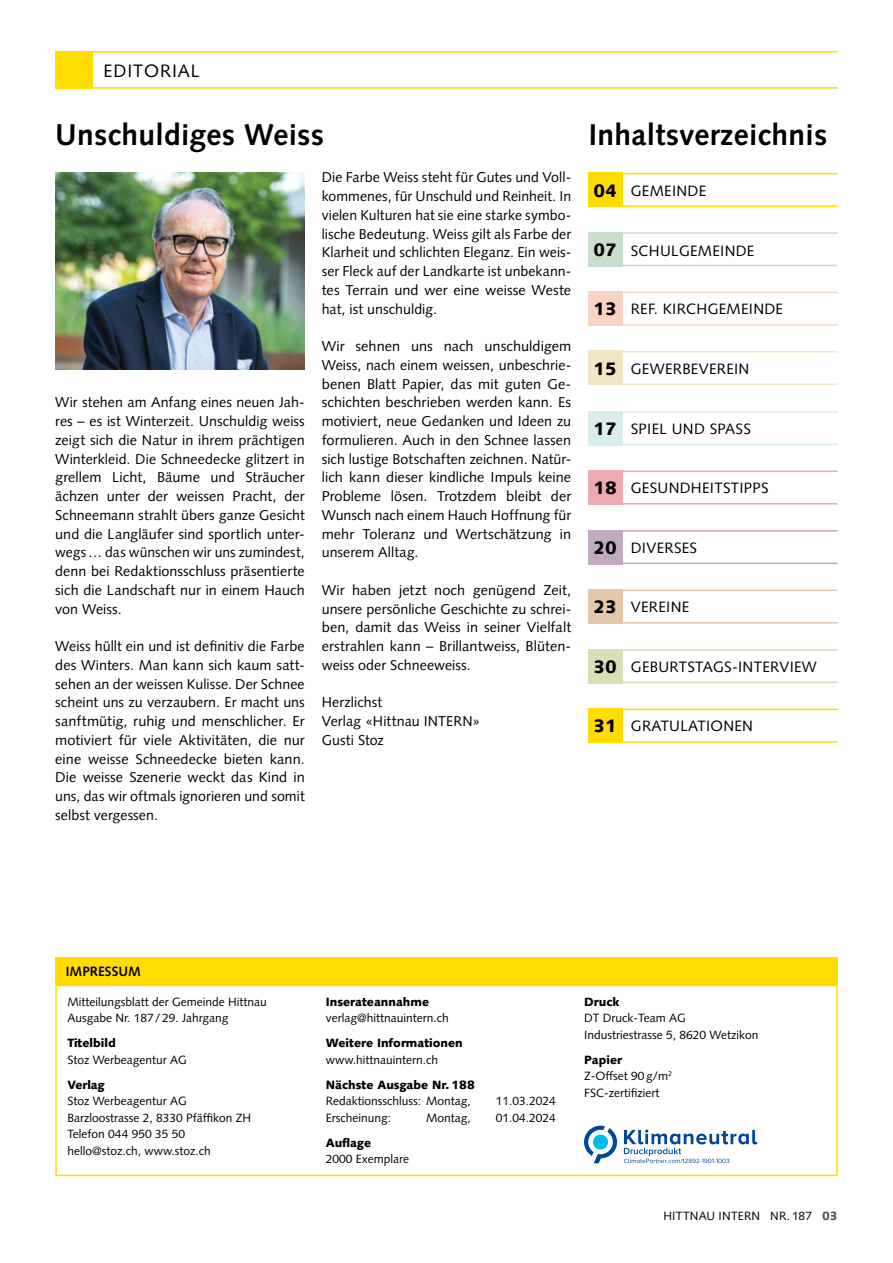
<style>
.page{position:relative;width:893px;height:1263px;background:#fff}
.page>*{position:absolute;margin:0;border:0;box-sizing:border-box;transform-origin:0 0}
.t1{font:700 30px "Syntax LT Std";letter-spacing:.01em;color:#000}
.t2{font:18px "Syntax LT Std";letter-spacing:.05em;color:#000}
.t3{font:15px "Syntax LT Std";letter-spacing:.02em;color:#000}
.t4{font:14.25px/18.8px "Syntax LT Std";letter-spacing:.005em;color:#000;text-align:justify}
.t5{font:700 13.5px "Syntax LT Std";color:#000}
.t6{font:12px/16.5px "Syntax LT Std";color:#000}
.t7{font:900 12px "Syntax LT Std";color:#000}
.s1{font-weight:900;font-size:18px}
.s2{font-weight:900}
.s3{font-weight:900;color:#555756}
</style>
<div class="page">
<hr style="left:55px;top:87px;width:783px;height:2px;background:#fd0">
<hr style="left:55px;top:51px;width:783px;height:2px;background:#fd0">
<div style="left:55px;top:51px;width:38px;height:38px;background:#fd0"></div>
<div style="left:588px;top:173px;width:34px;height:34px;background:#fd0"></div>
<hr style="left:594px;top:173px;width:244px;height:1px;background:#fd0">
<hr style="left:622px;top:205px;width:216px;height:2px;background:#fd0">
<div style="left:588px;top:232px;width:34px;height:34px;background:#c9decd"></div>
<hr style="left:622px;top:232px;width:216px;height:2px;background:#c9decd">
<hr style="left:622px;top:265px;width:216px;height:1px;background:#c9decd">
<div style="left:588px;top:292px;width:34px;height:34px;background:#f9d4c2"></div>
<hr style="left:622px;top:292px;width:216px;height:1px;background:#f9d4c2">
<hr style="left:622px;top:324px;width:216px;height:2px;background:#f9d4c2">
<div style="left:588px;top:351px;width:34px;height:34px;background:#f2e6c8"></div>
<hr style="left:622px;top:351px;width:216px;height:1px;background:#f2e6c8">
<hr style="left:622px;top:383px;width:216px;height:2px;background:#f2e6c8">
<div style="left:588px;top:470px;width:34px;height:34px;background:#f0abb2"></div>
<hr style="left:622px;top:470px;width:216px;height:2px;background:#f0abb2">
<hr style="left:622px;top:503px;width:216px;height:1px;background:#f0abb2">
<div style="left:588px;top:411px;width:34px;height:34px;background:#daeded"></div>
<hr style="left:622px;top:411px;width:216px;height:2px;background:#daeded">
<hr style="left:622px;top:444px;width:216px;height:1px;background:#daeded">
<div style="left:55px;top:985px;width:783px;height:191px;border:2px solid #fd0"></div>
<div style="left:55px;top:957px;width:783px;height:28px;background:#fd0"></div>
<svg style="left:584px;top:1126px;width:33px;height:37px"></svg>
<svg style="left:624px;top:1129px;width:133px;height:34px"></svg>
<div style="left:588px;top:590px;width:34px;height:34px;background:#e3c6ae"></div>
<hr style="left:622px;top:590px;width:216px;height:1px;background:#e3c6ae">
<hr style="left:622px;top:622px;width:216px;height:2px;background:#e3c6ae">
<div style="left:588px;top:530px;width:34px;height:34px;background:#c3a9c0"></div>
<hr style="left:622px;top:530px;width:216px;height:1px;background:#c3a9c0">
<hr style="left:622px;top:563px;width:216px;height:1px;background:#c3a9c0">
<div style="left:588px;top:649px;width:34px;height:34px;background:#d6e0b4"></div>
<hr style="left:622px;top:649px;width:216px;height:2px;background:#d6e0b4">
<hr style="left:622px;top:682px;width:216px;height:1px;background:#d6e0b4">
<div style="left:588px;top:709px;width:34px;height:34px;background:#fd0"></div>
<hr style="left:622px;top:709px;width:216px;height:1px;background:#fd0">
<hr style="left:622px;top:741px;width:216px;height:2px;background:#fd0">
<img style="left:55px;top:173px;width:250px;height:197px">
<p class="t2" style="left:104px;top:60px;width:98px">EDITORIAL</p>
<h1 class="t1" style="left:55px;top:117px;width:270px">Unschuldiges Weiss</h1>
<p class="t4" style="left:55px;top:393px;width:251px">Wir stehen am Anfang eines neuen Jah&shy;res – es ist Winterzeit. Unschuldig weiss zeigt sich die Natur in ihrem prächtigen Winterkleid. Die Schneedecke glitzert in grellem Licht, Bäume und Sträucher ächzen unter der weissen Pracht, der Schneemann strahlt übers ganze Gesicht und die Langläufer sind sportlich unter&shy;wegs… das wünschen wir uns zumindest, denn bei Redaktionsschluss präsentierte sich die Landschaft nur in einem Hauch von Weiss.</p>
<p class="t4" style="left:55px;top:637px;width:251px">Weiss hüllt ein und ist definitiv die Farbe des Winters. Man kann sich kaum satt&shy;sehen an der weissen Kulisse. Der Schnee scheint uns zu verzaubern. Er macht uns sanftmütig, ruhig und menschlicher. Er motiviert für viele Aktivitäten, die nur eine weisse Schneedecke bieten kann.<br>Die weisse Szenerie weckt das Kind in uns, das wir oftmals ignorieren und somit selbst vergessen.</p>
<p class="t4" style="left:322px;top:168px;width:251px">Die Farbe Weiss steht für Gutes und Voll&shy;kommenes, für Unschuld und Reinheit. In vielen Kulturen hat sie eine starke symbo&shy;lische Bedeutung. Weiss gilt als Farbe der Klarheit und schlichten Eleganz. Ein weis&shy;ser Fleck auf der Landkarte ist unbekann&shy;tes Terrain und wer eine weisse Weste hat, ist unschuldig.</p>
<p class="t4" style="left:322px;top:337px;width:251px">Wir sehnen uns nach unschuldigem Weiss, nach einem weissen, unbeschrie&shy;benen Blatt Papier, das mit guten Ge&shy;schichten beschrieben werden kann. Es motiviert, neue Gedanken und Ideen zu formulieren. Auch in den Schnee lassen sich lustige Botschaften zeichnen. Natür&shy;lich kann dieser kindliche Impuls keine Probleme lösen. Trotzdem bleibt der Wunsch nach einem Hauch Hoffnung für mehr Toleranz und Wertschätzung in unserem Alltag.</p>
<p class="t4" style="left:322px;top:581px;width:251px">Wir haben jetzt noch genügend Zeit, unsere persönliche Geschichte zu schrei&shy;ben, damit das Weiss in seiner Vielfalt erstrahlen kann – Brillantweiss, Blüten&shy;weiss oder Schneeweiss.</p>
<p class="t4" style="left:322px;top:693px;width:160px;text-align:left">Herzlichst<br>Verlag «Hittnau INTERN»<br>Gusti Stoz</p>
<h1 class="t1" style="left:589px;top:117px;width:240px">Inhaltsverzeichnis</h1>
<p class="t3" style="left:593px;top:181px;width:114px"><span class="s1">04</span> GEMEINDE</p>
<p class="t3" style="left:593px;top:242px;width:162px"><span class="s1">07</span> SCHULGEMEINDE</p>
<p class="t3" style="left:593px;top:300px;width:191px"><span class="s1">13</span> REF. KIRCHGEMEINDE</p>
<p class="t3" style="left:593px;top:359px;width:157px"><span class="s1">15</span> GEWERBEVEREIN</p>
<p class="t3" style="left:593px;top:420px;width:159px"><span class="s1">17</span> SPIEL UND SPASS</p>
<p class="t3" style="left:593px;top:479px;width:177px"><span class="s1">18</span> GESUNDHEITSTIPPS</p>
<p class="t3" style="left:593px;top:539px;width:105px"><span class="s1">20</span> DIVERSES</p>
<p class="t3" style="left:593px;top:598px;width:97px"><span class="s1">23</span> VEREINE</p>
<p class="t3" style="left:594px;top:658px;width:225px"><span class="s1">30</span> GEBURTSTAGS-INTERVIEW</p>
<p class="t3" style="left:594px;top:717px;width:161px"><span class="s1">31</span> GRATULATIONEN</p>
<p class="t5" style="left:66px;top:963px;width:76px">IMPRESSUM</p>
<p class="t6" style="left:67px;top:993px;width:201px">Mitteilungsblatt der Gemeinde Hittnau<br>Ausgabe Nr. 187/29. Jahrgang</p>
<p class="t7" style="left:67px;top:1036px;width:50px">Titelbild</p>
<p class="t6" style="left:67px;top:1051px;width:121px">Stoz Werbeagentur AG</p>
<p class="t7" style="left:67px;top:1077px;width:39px">Verlag</p>
<p class="t6" style="left:67px;top:1093px;width:185px">Stoz Werbeagentur AG<br>Barzloostrasse 2, 8330 Pfäffikon ZH<br>Telefon 044 950 35 50 hello@stoz.ch, www.stoz.ch</p>
<p class="t7" style="left:326px;top:994px;width:105px">Inserateannahme</p>
<p class="t6" style="left:326px;top:1010px;width:124px">verlag@hittnauintern.ch</p>
<p class="t7" style="left:326px;top:1036px;width:138px">Weitere Informationen</p>
<p class="t6" style="left:326px;top:1051px;width:114px">www.hittnauintern.ch</p>
<p class="t7" style="left:326px;top:1077px;width:151px">Nächste Ausgabe Nr. 188</p>
<p class="t6" style="left:326px;top:1093px;width:147px">Redaktionsschluss: Montag,</p>
<p class="t6" style="left:496px;top:1093px;width:62px">11.03.2024</p>
<p class="t6" style="left:326px;top:1109px;width:67px">Erscheinung:</p>
<p class="t6" style="left:426px;top:1109px;width:46px">Montag,</p>
<p class="t6" style="left:496px;top:1109px;width:62px">01.04.2024</p>
<p class="t7" style="left:326px;top:1135px;width:47px">Auflage</p>
<p class="t6" style="left:326px;top:1151px;width:85px">2000 Exemplare</p>
<p class="t7" style="left:584px;top:994px;width:37px">Druck</p>
<p class="t6" style="left:584px;top:1010px;width:176px">DT Druck-Team AG<br>Industriestrasse 5, 8620 Wetzikon</p>
<p class="t6" style="left:584px;top:1051px;width:89px"><span class="s2">Papier<br></span>Z-Offset 90g/m<sup>2<br></sup>FSC-zertifiziert</p>
<p class="t6" style="left:663px;top:1208px;width:176px">HITTNAU INTERN NR. 187 <span class="s3">03</span></p>
</div>
